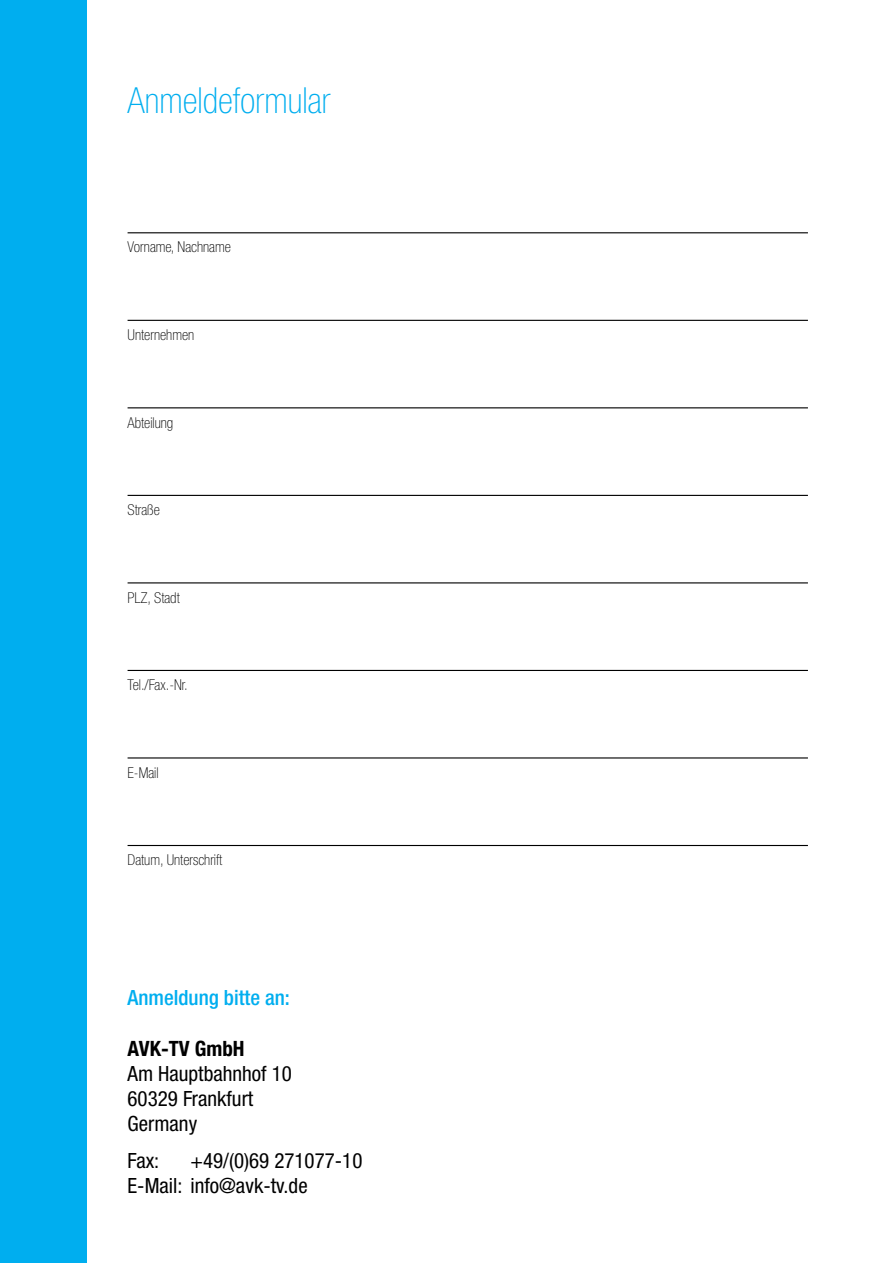
<style>
.page{position:relative;width:893px;height:1263px;background:#fff}
.page>*{position:absolute;margin:0;border:0;box-sizing:border-box;transform-origin:0 0}
.t1{font:100 condensed 36px "Helvetica Neue LT";color:#00aeef}
.t2{font:condensed 21px/25.2px "Helvetica Neue LT";color:#000}
.t3{font:500 condensed 21px "Helvetica Neue LT";color:#00aeef}
.t4{font:700 condensed 21px "Helvetica Neue";color:#000}
.t5{font:100 condensed 15px "Helvetica Neue LT";color:#000}
</style>
<div class="page">
<div style="left:0;top:0;width:87px;height:1263px;background:#00aeef"></div>
<hr style="left:128px;top:232px;width:680px;height:1px;background:#000">
<hr style="left:128px;top:320px;width:680px;height:1px;background:#000">
<hr style="left:128px;top:407px;width:680px;height:1px;background:#000">
<hr style="left:128px;top:495px;width:680px;height:1px;background:#000">
<hr style="left:128px;top:582px;width:680px;height:1px;background:#000">
<hr style="left:128px;top:670px;width:680px;height:1px;background:#000">
<hr style="left:128px;top:757px;width:680px;height:1px;background:#000">
<hr style="left:128px;top:845px;width:680px;height:1px;background:#000">
<h1 class="t1" style="left:128px;top:80px;width:204px">Anmeldeformular</h1>
<p class="t5" style="left:128px;top:239px;width:105px">Vorname, Nachname</p>
<p class="t5" style="left:128px;top:326px;width:68px">Unternehmen</p>
<p class="t5" style="left:128px;top:414px;width:47px">Abteilung</p>
<p class="t5" style="left:128px;top:501px;width:34px">Straße</p>
<p class="t5" style="left:128px;top:589px;width:54px">PLZ, Stadt</p>
<p class="t5" style="left:128px;top:676px;width:62px">Tel./Fax.-Nr.</p>
<p class="t5" style="left:128px;top:764px;width:33px">E-Mail</p>
<p class="t5" style="left:128px;top:851px;width:96px">Datum, Unterschrift</p>
<h2 class="t3" style="left:128px;top:985px;width:164px">Anmeldung bitte an:</h2>
<h2 class="t4" style="left:128px;top:1035px;width:118px">AVK-TV GmbH</h2>
<h2 class="t2" style="left:128px;top:1061px;width:166px">Am Hauptbahnhof 10<br>60329 Frankfurt<br>Germany</h2>
<h2 class="t2" style="left:128px;top:1147px;width:33px">Fax:</h2>
<h2 class="t2" style="left:128px;top:1147px;width:236px;text-indent:63px">+49/(0)69 271077-10<br>E-Mail: info@avk-tv.de</h2>
</div>
